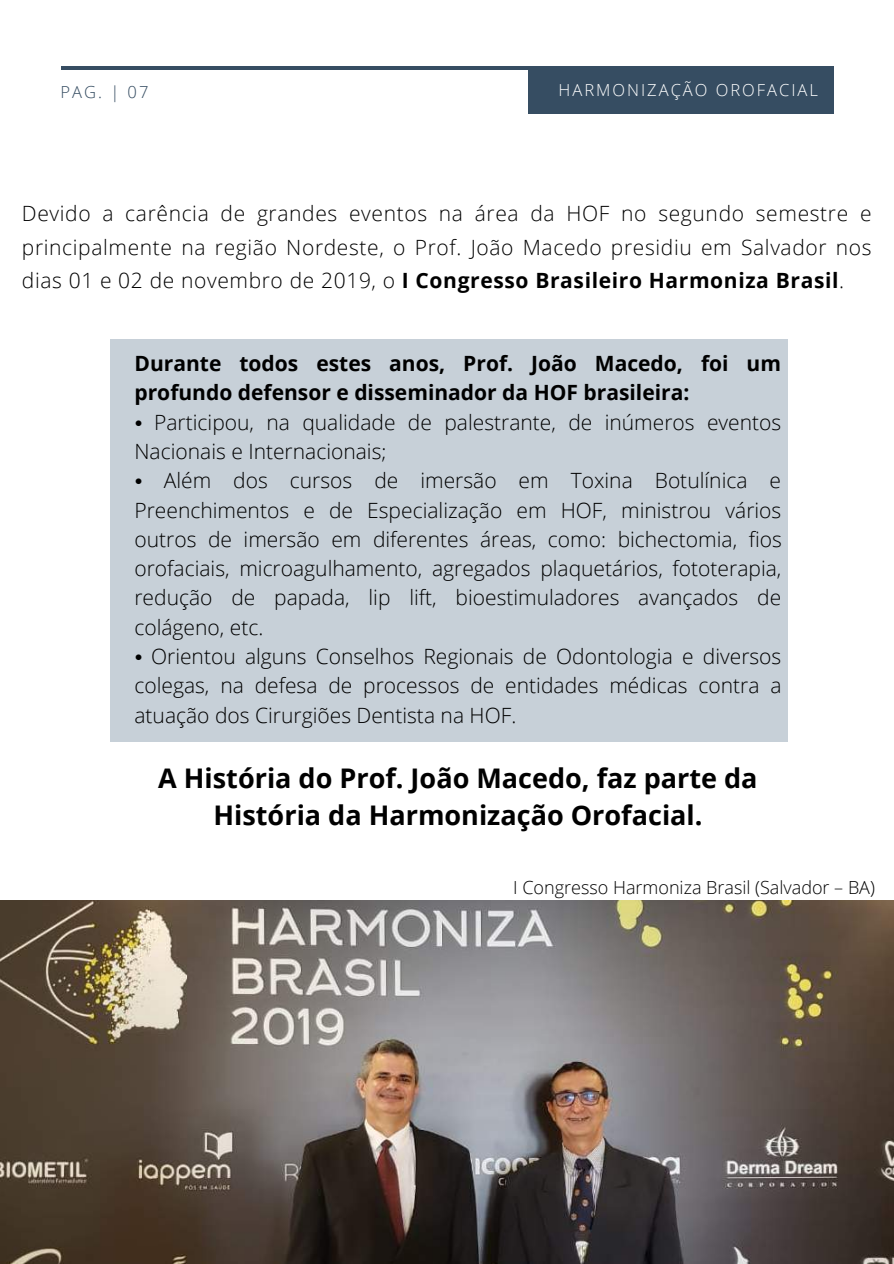
<style>
.page{position:relative;width:894px;height:1264px;background:#fff}
.page>*{position:absolute;margin:0;border:0;box-sizing:border-box;transform-origin:0 0}
.t1{font:700 27px/37.2px "Open Sans";color:#000;text-align:center}
.t2{font:300 21px/29.2px "Open Sans";color:#000;text-align:justify}
.t3{font:300 18px "Open Sans";color:#000}
.t4{font:300 16.5px "Open Sans";letter-spacing:.12em;color:#fff}
.t5{font:300 16.5px "Open Sans";color:#364d62}
.s1{font-weight:700}
.s2{font-family:"Free Serif";font-weight:400}
</style>
<div class="page">
<hr style="left:61px;top:66px;width:771px;height:4px;background:#364d62">
<div style="left:528px;top:66px;width:305px;height:48px;background:#364d62"></div>
<img style="left:0;top:900px;width:893px;height:363px">
<div style="left:110px;top:339px;width:677px;height:403px;background:#c7d0d8"></div>
<p class="t5" style="left:61px;top:80px;width:89px">PAG. | 07</p>
<p class="t4" style="left:558px;top:79px;width:261px">HARMONIZAÇÃO OROFACIAL</p>
<p class="t2" style="left:22px;top:196px;width:851px;line-height:33.8px">Devido a carência de grandes eventos na área da HOF no segundo semestre e principalmente na região Nordeste, o Prof. João Macedo presidiu em Salvador nos dias 01 e 02 de novembro de 2019, o <span class="s1">I Congresso Brasileiro Harmoniza Brasil</span>.</p>
<p class="t2" style="left:134px;top:348px;width:648px;text-align:left"><span class="s1">Durante todos estes anos, Prof. João Macedo, foi um profundo defensor e disseminador da HOF brasileira:<br></span><span class="s2">⦁</span> Participou, na qualidade de palestrante, de inúmeros eventos Nacionais e Internacionais;<br><span class="s2">⦁</span> Além dos cursos de imersão em Toxina Botulínica e Preenchimentos e de Especialização em HOF, ministrou vários outros de imersão em diferentes áreas, como: bichectomia, fios orofaciais, microagulhamento, agregados plaquetários, fototerapia, redução de papada, lip lift, bioestimuladores avançados de colágeno, etc.<br><span class="s2">⦁</span> Orientou alguns Conselhos Regionais de Odontologia e diversos colegas, na defesa de processos de entidades médicas contra a atuação dos Cirurgiões Dentista na HOF.</p>
<p class="t1" style="left:158px;top:758px;width:600px">A História do Prof. João Macedo, faz parte da<br>História da Harmonização Orofacial.</p>
<p class="t3" style="left:513px;top:875px;width:363px">I Congresso Harmoniza Brasil (Salvador – BA)</p>
</div>
